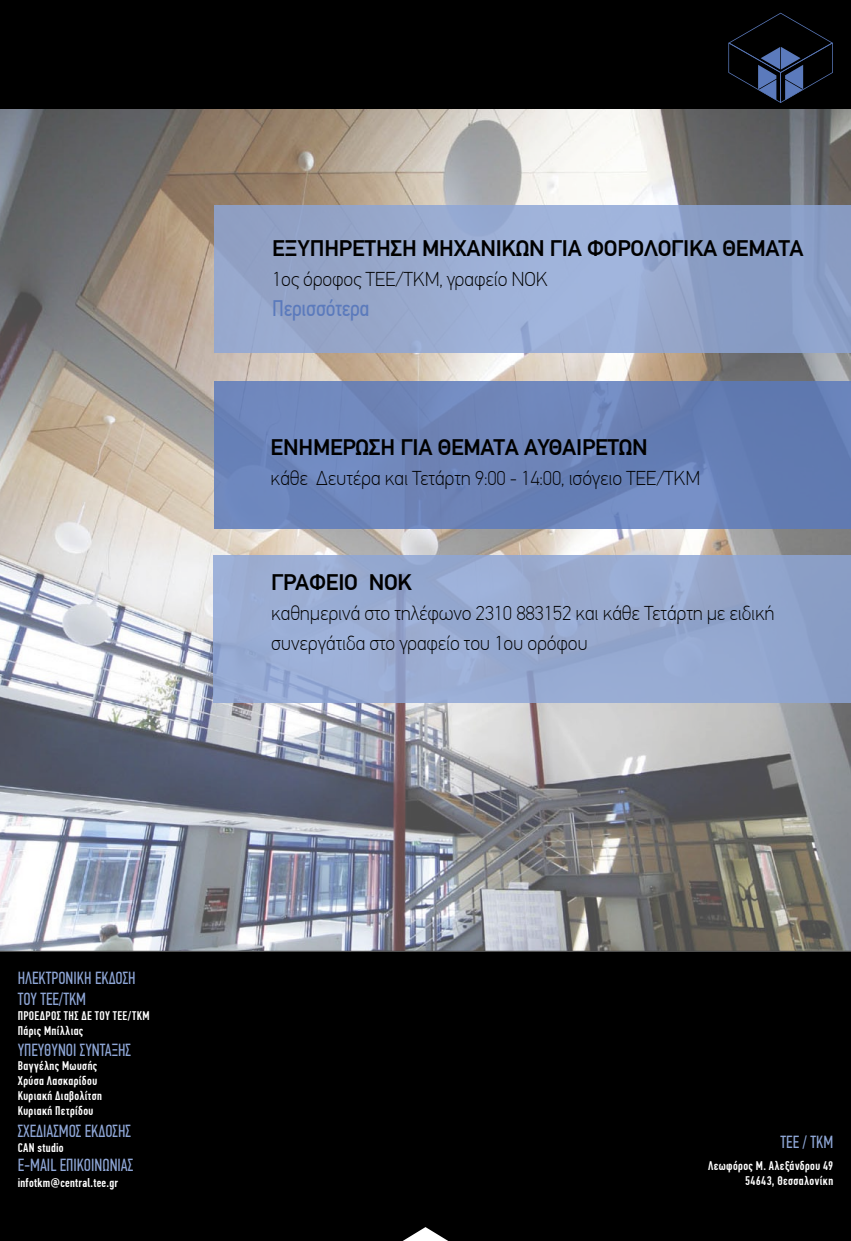
<style>
.page{position:relative;width:851px;height:1241px;background:#fff}
.page>*{position:absolute;margin:0;border:0;box-sizing:border-box;transform-origin:0 0}
.t1{font:500 22.5px "PF Din Text Pro";letter-spacing:-.01em;color:#000}
.t2{font:22.5px "PF Din Text Cond Pro";letter-spacing:-.01em;color:#5b7abc}
.t3{font:100 20px/30px "PF Din Text Pro";letter-spacing:-.01em;color:#000}
.t4{font:17.5px/21px "PF Din Text Comp Pro";color:#8ea6d6}
.t5{font:500 12.5px/15px "PF Din Text Comp Pro";letter-spacing:.03em;color:#fff}
</style>
<div class="page">
<img style="left:0;top:108px;width:850px;height:843px">
<div style="left:0;top:0;width:850px;height:108px;background:#000"></div>
<div style="left:0;top:951px;width:850px;height:289px;background:#000"></div>
<svg style="left:404px;top:1227px;width:43px;height:13px"></svg>
<svg style="left:728px;top:13px;width:104px;height:90px"></svg>
<div style="left:214px;top:555px;width:636px;height:147px;background:linear-gradient(to right,#9db0d6,#91a4cb)"></div>
<div style="left:214px;top:381px;width:636px;height:147px;background:linear-gradient(to bottom,#6b82b7,#6b84ba)"></div>
<svg style="left:215px;top:206px;width:635px;height:147px;background:#95a7cd"></svg>
<h1 class="t1" style="left:272px;top:234px;width:533px">ΕΞΥΠΗΡΕΤΗΣΗ ΜΗΧΑΝΙΚΩΝ ΓΙΑ ΦΟΡΟΛΟΓΙΚΑ ΘΕΜΑΤΑ</h1>
<h2 class="t3" style="left:272px;top:264px;width:277px">1oς όροφος ΤΕΕ/ΤΚΜ, γραφείο ΝΟΚ</h2>
<h1 class="t2" style="left:272px;top:295px;width:99px">Περισσότερα</h1>
<h1 class="t1" style="left:270px;top:433px;width:378px">ΕΝΗΜΕΡΩΣΗ ΓΙΑ ΘΕΜΑΤΑ ΑΥΘΑΙΡΕΤΩΝ</h1>
<h2 class="t3" style="left:270px;top:463px;width:431px">κάθε Δευτέρα και Τετάρτη 9:00 - 14:00, ισόγειο ΤΕΕ/ΤΚΜ</h2>
<h1 class="t1" style="left:271px;top:568px;width:142px">ΓΡΑΦΕΙΟ ΝΟΚ</h1>
<h2 class="t3" style="left:271px;top:598px;width:505px">καθημερινά στο τηλέφωνο 2310 883152 και κάθε Τετάρτη με ειδική συνεργάτιδα στο γραφείο του 1ου ορόφου</h2>
<h3 class="t4" style="left:18px;top:967px;width:119px">ΗΛΕΚΤΡΟΝΙΚΗ ΕΚΔΟΣΗ<br>ΤΟΥ ΤΕΕ/ΤΚΜ</h3>
<h3 class="t4" style="left:18px;top:1039px;width:115px">ΥΠΕΥΘΥΝΟΙ ΣΥΝΤΑΞΗΣ</h3>
<p class="t5" style="left:18px;top:1008px;width:133px">ΠΡΟΕΔΡΟΣ ΤΗΣ ΔΕ ΤΟΥ ΤΕΕ/ΤΚΜ<br>Πάρις Μπίλλιας</p>
<p class="t5" style="left:18px;top:1058px;width:86px">Βαγγέλης Μωυσής<br>Χρύσα Λασκαρίδου<br>Κυριακή Διαβολίτση<br>Κυριακή Πετρίδου</p>
<h3 class="t4" style="left:18px;top:1120px;width:115px">ΣΧΕΔΙΑΣΜΟΣ ΕΚΔΟΣΗΣ</h3>
<p class="t5" style="left:18px;top:1139px;width:47px">CAN studio</p>
<h3 class="t4" style="left:18px;top:1154px;width:117px">E-MAIL ΕΠΙΚΟΙΝΩΝΙΑΣ</h3>
<p class="t5" style="left:18px;top:1174px;width:102px">infotkm@central.tee.gr</p>
<h3 class="t4" style="left:780px;top:1131px;width:54px">ΤΕΕ / ΤΚΜ</h3>
<p class="t5" style="left:708px;top:1157px;width:127px;text-align:right">Λεωφόρος Μ. Αλεξάνδρου 49<br>54643, Θεσσαλονίκη</p>
</div>
